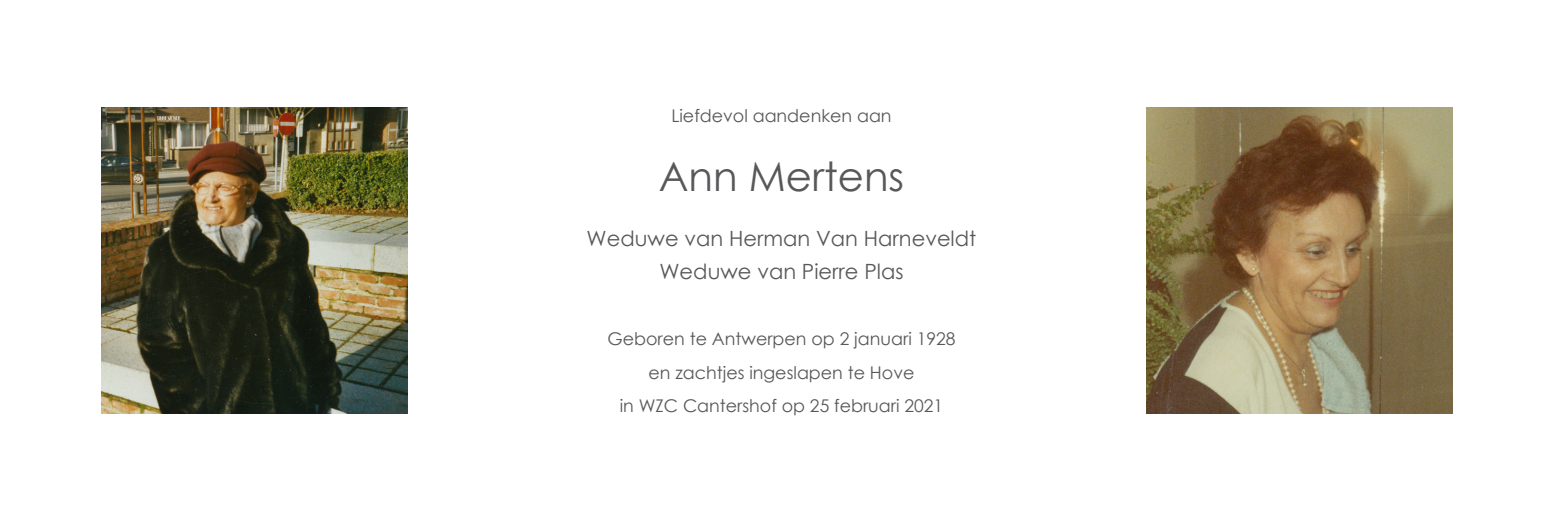
<style>
.page{position:relative;width:1563px;height:521px;background:#fff}
.page>*{position:absolute;margin:0;border:0;box-sizing:border-box;transform-origin:0 0}
.t1{font:40.25px "Century Gothic";color:#57585a}
.t2{font:21px "Century Gothic";color:#57585a}
.t3{font:17.5px "Century Gothic";color:#57585a}
</style>
<div class="page">
<img style="left:101px;top:107px;width:307px;height:307px">
<img style="left:1146px;top:107px;width:306px;height:307px">
<p class="t3" style="left:671px;top:104px;width:222px">Liefdevol aandenken aan</p>
<p class="t1" style="left:659px;top:149px;width:247px">Ann Mertens</p>
<p class="t2" style="left:586px;top:223px;width:391px">Weduwe van Herman Van Harneveldt</p>
<p class="t2" style="left:659px;top:257px;width:245px">Weduwe van Pierre Plas</p>
<p class="t3" style="left:607px;top:327px;width:349px">Geboren te Antwerpen op 2 januari 1928</p>
<p class="t3" style="left:648px;top:360px;width:267px">en zachtjes ingeslapen te Hove</p>
<p class="t3" style="left:620px;top:393px;width:325px">in WZC Cantershof op 25 februari 2021</p>
</div>
